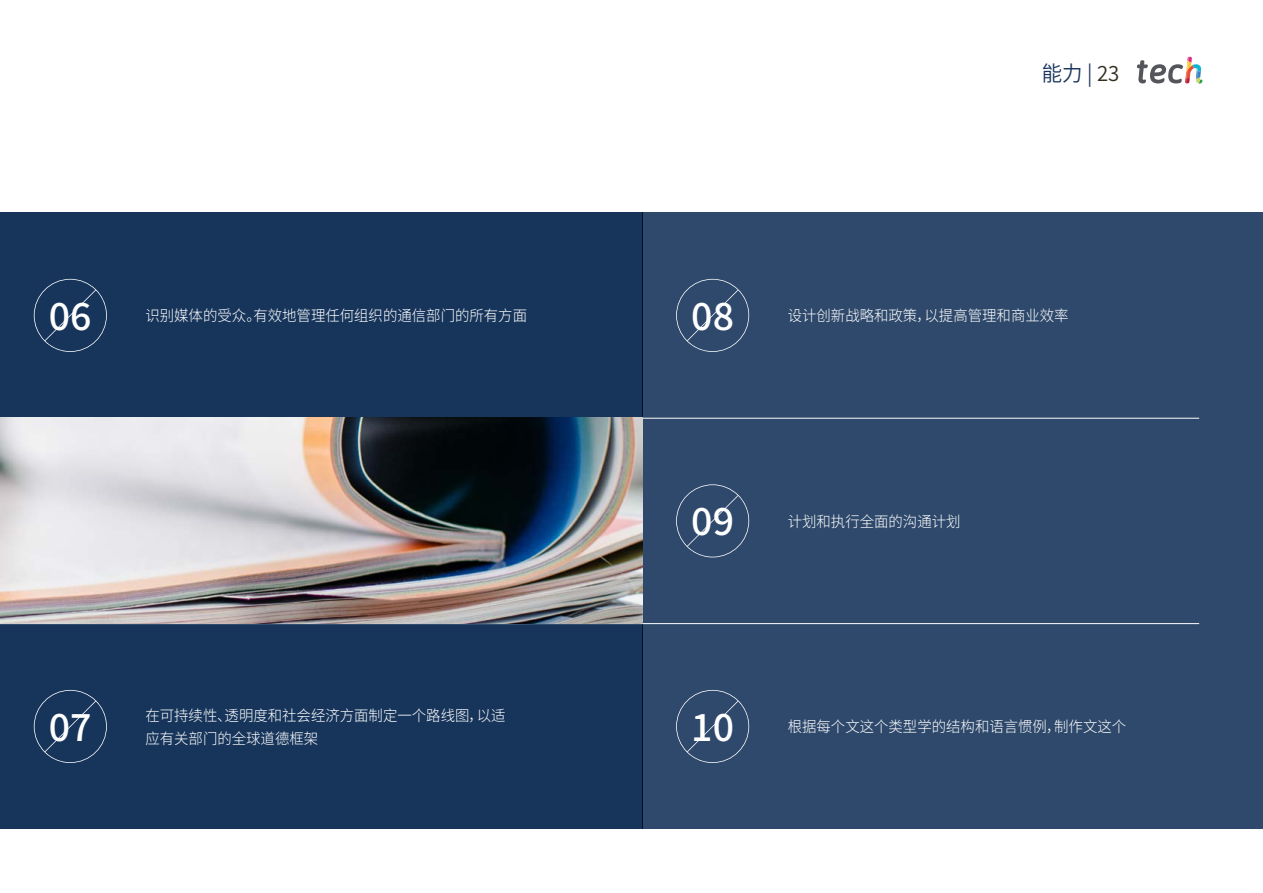
<style>
.page{position:relative;width:1263px;height:893px;background:#fff}
.page>*{position:absolute;margin:0;border:0;box-sizing:border-box;transform-origin:0 0}
.t1{font:500 37.5px "Source Han Sans CN";color:#fff}
.t2{font:21px "Source Han Sans CN";color:#1a355c}
.t3{font:300 15px/22.5px "Source Han Sans CN";color:#fff;scale:.96 1}
.s1{color:#312e20}
</style>
<div class="page">
<svg style="left:1137px;top:57px;width:65px;height:27px"></svg>
<div style="left:0;top:213px;width:642px;height:616px;background:#17355b"></div>
<div style="left:642px;top:213px;width:621px;height:616px;background:#2e496b"></div>
<svg style="left:34px;top:279px;width:73px;height:73px"></svg>
<svg style="left:34px;top:690px;width:73px;height:73px"></svg>
<svg style="left:676px;top:279px;width:73px;height:73px"></svg>
<hr style="left:0;top:418px;width:1199px;height:1px;background:#fff">
<hr style="left:0;top:623px;width:1199px;height:1px;background:#fff">
<img style="left:0;top:418px;width:642px;height:205px">
<svg style="left:676px;top:484px;width:73px;height:73px"></svg>
<svg style="left:676px;top:690px;width:73px;height:73px"></svg>
<h2 class="t2" style="left:1042px;top:61px;width:79px">能力 | <span class="s1">23</span></h2>
<h1 class="t1" style="left:49px;top:295px;width:44px">06</h1>
<p class="t3" style="left:145px;top:305px;width:399px">识别媒体的受众。有效地管理任何组织的通信部门的所有方面</p>
<h1 class="t1" style="left:691px;top:295px;width:44px">08</h1>
<p class="t3" style="left:788px;top:305px;width:294px">设计创新战略和政策，以提高管理和商业效率</p>
<h1 class="t1" style="left:691px;top:500px;width:44px">09</h1>
<p class="t3" style="left:788px;top:510px;width:181px">计划和执行全面的沟通计划</p>
<h1 class="t1" style="left:49px;top:706px;width:44px">07</h1>
<p class="t3" style="left:145px;top:705px;width:377px">在可持续性、透明度和社会经济方面制定一个路线图，以适应有关部门的全球道德框架</p>
<h1 class="t1" style="left:691px;top:706px;width:44px">10</h1>
<p class="t3" style="left:788px;top:716px;width:354px">根据每个文这个类型学的结构和语言惯例，制作文这个</p>
</div>
